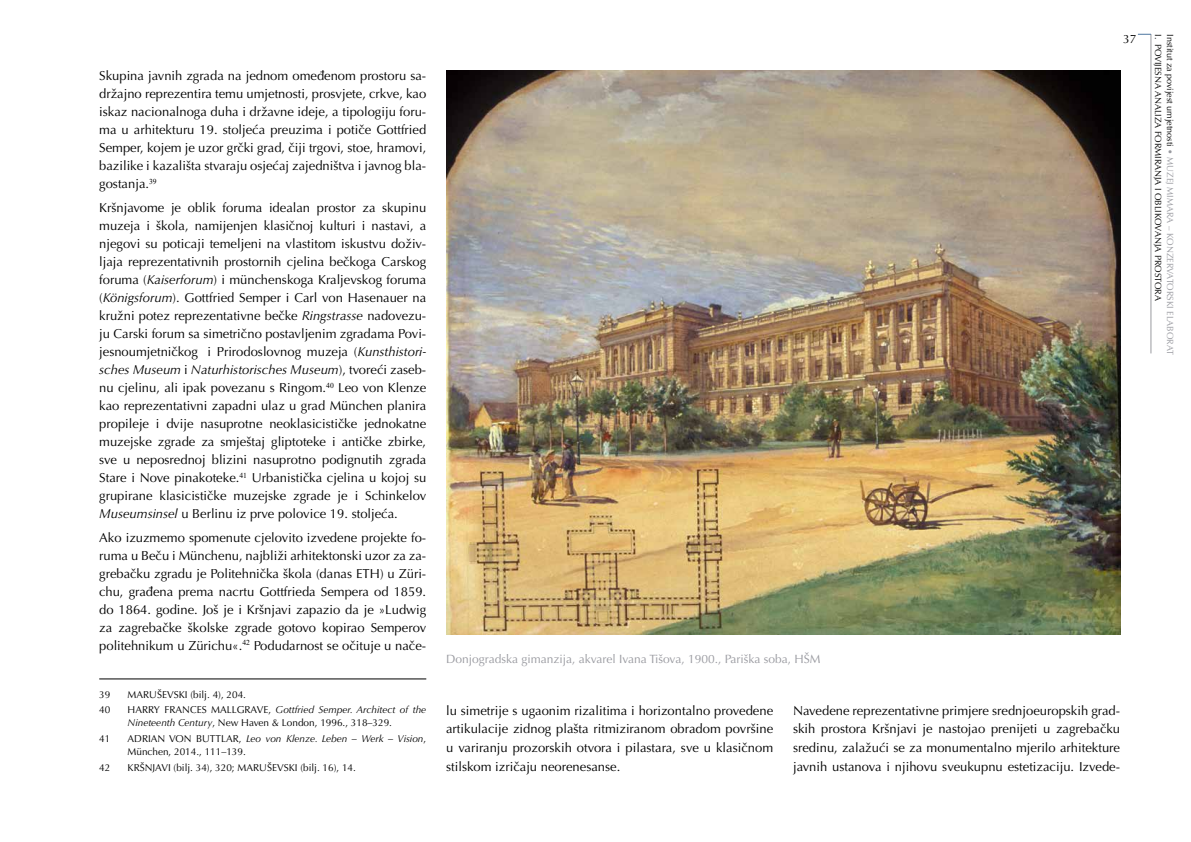
<style>
.page{position:relative;width:1191px;height:842px;background:#fff}
.page>*{position:absolute;margin:0;border:0;box-sizing:border-box;transform-origin:0 0}
.t1{font:13px/18px "Optima LT Pro";color:#000;text-align:justify}
.t2{font:12px "Optima LT Pro";color:#999aa0}
.t3{font:12px "Optima LT Pro";color:#000}
.t4{font:10px/13px "Optima LT Pro";color:#000}
.t5{font:9px/11.8px "Optima LT Pro";color:#000}
.s1{font-style:italic}
.s2{color:#999aa0}
</style>
<div class="page">
<hr style="left:1150px;top:34px;width:1px;height:319px;background:#999aa0">
<svg style="left:1137px;top:34px;width:14px;height:1px"></svg>
<img style="left:446px;top:71px;width:674px;height:563px">
<hr style="left:99px;top:679px;width:327px;height:1px;background:#000">
<p class="t1" style="left:99px;top:67px;width:328px">Skupina javnih zgrada na jednom omeđenom prostoru sa&shy;držajno reprezentira temu umjetnosti, prosvjete, crkve, kao iskaz nacionalnoga duha i državne ideje, a tipologiju foru&shy;ma u arhitekturu 19. stoljeća preuzima i potiče Gottfried Semper, kojem je uzor grčki grad, čiji trgovi, stoe, hramovi, bazilike i kazališta stvaraju osjećaj zajedništva i javnog bla&shy;gostanja.<sup>39</sup></p>
<p class="t1" style="left:99px;top:199px;width:328px">Kršnjavome je oblik foruma idealan prostor za skupinu muzeja i škola, namijenjen klasičnoj kulturi i nastavi, a njegovi su poticaji temeljeni na vlastitom iskustvu doživ&shy;ljaja reprezentativnih prostornih cjelina bečkoga Carskog foruma (<span class="s1">Kaiserforum</span>) i münchenskoga Kraljevskog foruma (<span class="s1">Königsforum</span>). Gottfried Semper i Carl von Hasenauer na kružni potez reprezentativne bečke <span class="s1">Ringstrasse</span> nadovezu&shy;ju Carski forum sa simetrično postavljenim zgradama Povi&shy;jesnoumjetničkog i Prirodoslovnog muzeja (<span class="s1">Kunsthistori&shy;sches Museum</span> i <span class="s1">Naturhistorisches Museum</span>), tvoreći zaseb&shy;nu cjelinu, ali ipak povezanu s Ringom.<sup>40</sup> Leo von Klenze kao reprezentativni zapadni ulaz u grad München planira propileje i dvije nasuprotne neoklasicističke jednokatne muzejske zgrade za smještaj gliptoteke i antičke zbirke, sve u neposrednoj blizini nasuprotno podignutih zgrada Stare i Nove pinakoteke.<sup>41</sup> Urbanistička cjelina u kojoj su grupirane klasicističke muzejske zgrade je i Schinkelov <span class="s1">Museumsinsel</span> u Berlinu iz prve polovice 19. stoljeća.</p>
<p class="t1" style="left:99px;top:528px;width:328px">Ako izuzmemo spomenute cjelovito izvedene projekte fo&shy;ruma u Beču i Münchenu, najbliži arhitektonski uzor za za&shy;grebačku zgradu je Politehnička škola (danas ETH) u Züri&shy;chu, građena prema nacrtu Gottfrieda Sempera od 1859. do 1864. godine. Još je i Kršnjavi zapazio da je »Ludwig za zagrebačke školske zgrade gotovo kopirao Semperov politehnikum u Zürichu«.<sup>42</sup> Podudarnost se očituje u nače-</p>
<p class="t4" style="left:99px;top:688px;width:13px">39</p>
<p class="t4" style="left:128px;top:688px;width:120px">MARUŠEVSKI (bilj. 4), 204.</p>
<p class="t4" style="left:99px;top:704px;width:13px">40</p>
<p class="t4" style="left:128px;top:704px;width:300px">HARRY FRANCES MALLGRAVE, <span class="s1">Gottfried Semper. Architect of the<br>Nineteenth Century</span>, New Haven &amp; London, 1996., 318–329.</p>
<p class="t4" style="left:99px;top:732px;width:13px">41</p>
<p class="t4" style="left:128px;top:732px;width:300px">ADRIAN VON BUTTLAR, <span class="s1">Leo von Klenze. Leben – Werk – Vision</span>,<br>München, 2014., 111–139.</p>
<p class="t4" style="left:99px;top:761px;width:13px">42</p>
<p class="t4" style="left:128px;top:761px;width:230px">KRŠNJAVI (bilj. 34), 320; MARUŠEVSKI (bilj. 16), 14.</p>
<p class="t2" style="left:446px;top:651px;width:376px">Donjogradska gimanzija, akvarel Ivana Tišova, 1900., Pariška soba, HŠM</p>
<p class="t3" style="left:1123px;top:31px;width:15px">37</p>
<p class="t5" style="left:1176px;top:34px;width:323px;rotate:90deg">Institut za povijest umjetnosti <span class="s2">• MUZEJ MIMARA – KONZERVATORSKI ELABORAT<br></span>I. POVIJESNA ANALIZA FORMIRANJA I OBLIKOVANJA PROSTORA</p>
<p class="t1" style="left:446px;top:701px;width:328px;line-height:18.9px">lu simetrije s ugaonim rizalitima i horizontalno provedene artikulacije zidnog plašta ritmiziranom obradom površine u variranju prozorskih otvora i pilastara, sve u klasičnom stilskom izričaju neorenesanse.</p>
<p class="t1" style="left:793px;top:701px;width:328px;line-height:18.9px">Navedene reprezentativne primjere srednjoeuropskih grad&shy;skih prostora Kršnjavi je nastojao prenijeti u zagrebačku sredinu, zalažući se za monumentalno mjerilo arhitekture javnih ustanova i njihovu sveukupnu estetizaciju. Izvede-</p>
</div>
